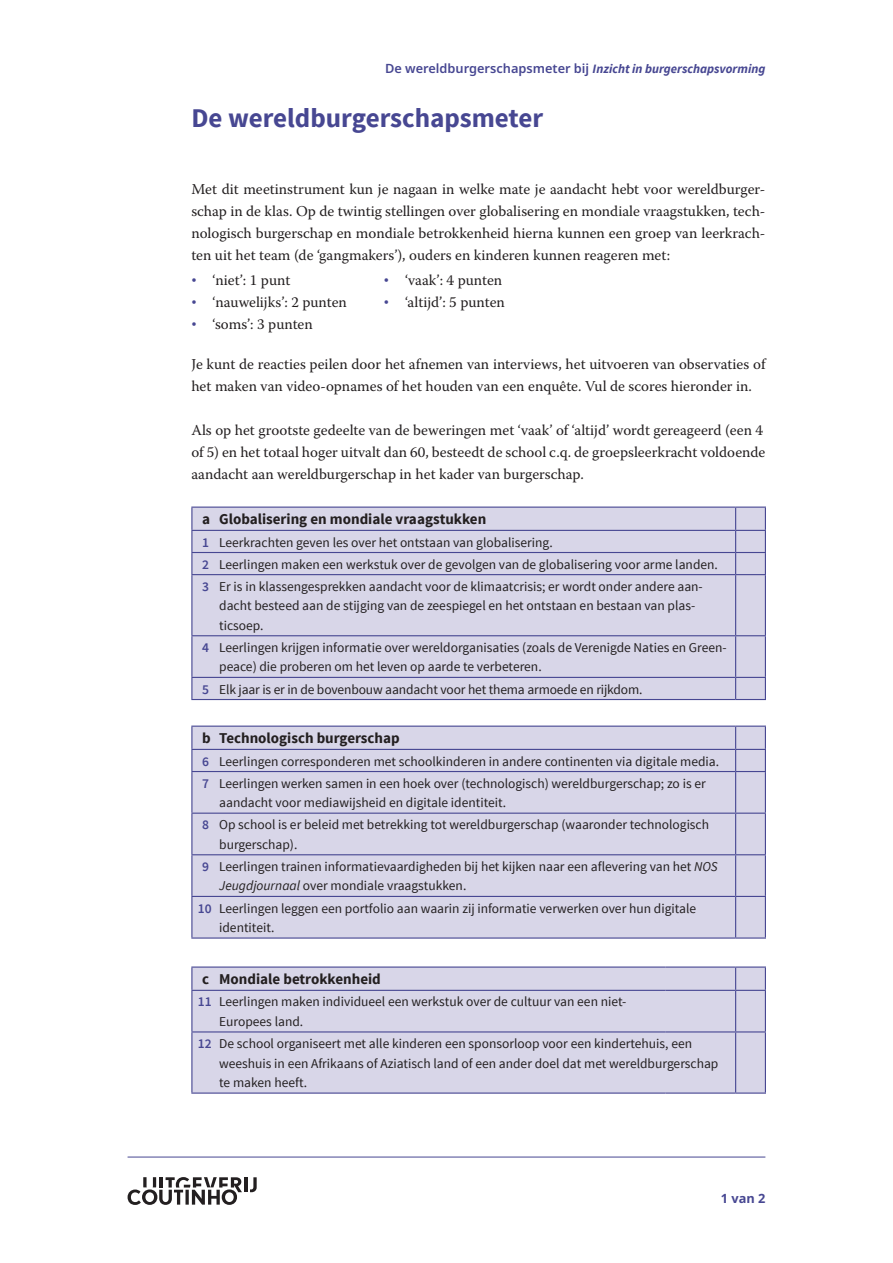
<style>
.page{position:relative;width:893px;height:1263px;background:#fff}
.page>*{position:absolute;margin:0;border:0;box-sizing:border-box;transform-origin:0 0}
.t1{font:700 27px "Source Sans Pro";color:#474792}
.t2{font:15px/21.9px "Warnock Pro";color:#231f20}
.t3{font:700 15px "Source Sans Pro";color:#231f20}
.t4{font:13.5px/22.2px "Source Sans Pro";color:#231f20}
.t5{font:600 12.75px "Noto Sans";color:#474792}
.t6{font:700 12.75px "Noto Sans";color:#474792}
.s1{font-family:"Source Sans Pro";font-weight:700;font-style:italic}
.s2{font-family:"Minion Pro";font-size:13.5px;color:#474792}
.s3{font-weight:600;color:#474792}
.s4{font-style:italic}
</style>
<div class="page">
<hr style="left:244px;top:1177px;width:3px;height:15px;background:#231f20">
<svg style="left:250px;top:1177px;width:7px;height:15px"></svg>
<svg style="left:128px;top:1177px;width:114px;height:28px"></svg>
<hr style="left:128px;top:1157px;width:637px;height:1px;background:#474792">
<svg style="left:192px;top:508px;width:573px;height:191px;background:#d4d2e5"></svg>
<hr style="left:191px;top:506px;width:545px;height:2px;background:#474792">
<hr style="left:191px;top:530px;width:545px;height:1px;background:#474792">
<hr style="left:191px;top:552px;width:545px;height:1px;background:#474792">
<svg style="left:191px;top:508px;width:1px;height:66px"></svg>
<hr style="left:191px;top:574px;width:545px;height:1px;background:#474792">
<hr style="left:191px;top:575px;width:1px;height:60px;background:#474792">
<hr style="left:191px;top:635px;width:545px;height:1px;background:#474792">
<hr style="left:191px;top:636px;width:1px;height:41px;background:#474792">
<hr style="left:191px;top:677px;width:545px;height:1px;background:#474792">
<svg style="left:191px;top:678px;width:1px;height:21px"></svg>
<hr style="left:191px;top:699px;width:545px;height:1px;background:#474792">
<hr style="left:736px;top:506px;width:30px;height:2px;background:#474792">
<hr style="left:736px;top:530px;width:30px;height:1px;background:#474792">
<hr style="left:736px;top:552px;width:30px;height:1px;background:#474792">
<svg style="left:735px;top:508px;width:1px;height:66px"></svg>
<svg style="left:765px;top:508px;width:1px;height:66px"></svg>
<hr style="left:736px;top:574px;width:30px;height:1px;background:#474792">
<hr style="left:735px;top:575px;width:1px;height:60px;background:#474792">
<hr style="left:765px;top:575px;width:1px;height:60px;background:#474792">
<hr style="left:736px;top:635px;width:30px;height:1px;background:#474792">
<hr style="left:735px;top:636px;width:1px;height:41px;background:#474792">
<hr style="left:765px;top:636px;width:1px;height:41px;background:#474792">
<hr style="left:736px;top:677px;width:30px;height:1px;background:#474792">
<svg style="left:735px;top:678px;width:1px;height:21px"></svg>
<svg style="left:765px;top:678px;width:1px;height:21px"></svg>
<hr style="left:736px;top:699px;width:30px;height:1px;background:#474792">
<div style="left:192px;top:727px;width:573px;height:210px;background:#d8d6e8"></div>
<hr style="left:191px;top:725px;width:545px;height:2px;background:#474792">
<hr style="left:191px;top:749px;width:545px;height:1px;background:#474792">
<svg style="left:191px;top:727px;width:1px;height:44px"></svg>
<hr style="left:191px;top:771px;width:545px;height:1px;background:#474792">
<hr style="left:191px;top:772px;width:1px;height:40px;background:#474792">
<hr style="left:191px;top:812px;width:545px;height:2px;background:#474792">
<hr style="left:191px;top:814px;width:1px;height:40px;background:#474792">
<hr style="left:191px;top:854px;width:545px;height:1px;background:#474792">
<hr style="left:191px;top:855px;width:1px;height:41px;background:#474792">
<hr style="left:191px;top:896px;width:545px;height:1px;background:#474792">
<hr style="left:191px;top:897px;width:1px;height:40px;background:#474792">
<hr style="left:191px;top:937px;width:545px;height:1px;background:#474792">
<hr style="left:736px;top:725px;width:30px;height:2px;background:#474792">
<hr style="left:736px;top:749px;width:30px;height:1px;background:#474792">
<svg style="left:735px;top:727px;width:1px;height:44px"></svg>
<svg style="left:765px;top:727px;width:1px;height:44px"></svg>
<hr style="left:736px;top:771px;width:30px;height:1px;background:#474792">
<hr style="left:735px;top:772px;width:1px;height:40px;background:#474792">
<hr style="left:765px;top:772px;width:1px;height:40px;background:#474792">
<hr style="left:736px;top:812px;width:30px;height:2px;background:#474792">
<hr style="left:735px;top:814px;width:1px;height:40px;background:#474792">
<hr style="left:765px;top:814px;width:1px;height:40px;background:#474792">
<hr style="left:736px;top:854px;width:30px;height:1px;background:#474792">
<hr style="left:735px;top:855px;width:1px;height:41px;background:#474792">
<hr style="left:765px;top:855px;width:1px;height:41px;background:#474792">
<hr style="left:736px;top:896px;width:30px;height:1px;background:#474792">
<hr style="left:735px;top:897px;width:1px;height:40px;background:#474792">
<hr style="left:765px;top:897px;width:1px;height:40px;background:#474792">
<hr style="left:736px;top:937px;width:30px;height:1px;background:#474792">
<div style="left:192px;top:968px;width:573px;height:124px;background:#d8d6e8"></div>
<hr style="left:191px;top:966px;width:474px;height:2px;background:#474792">
<svg style="left:191px;top:968px;width:1px;height:22px"></svg>
<hr style="left:665px;top:966px;width:71px;height:2px;background:#474792">
<hr style="left:191px;top:990px;width:474px;height:1px;background:#474792">
<hr style="left:191px;top:991px;width:1px;height:40px;background:#474792">
<hr style="left:665px;top:990px;width:71px;height:1px;background:#474792">
<hr style="left:191px;top:1031px;width:474px;height:1px;background:#474792">
<hr style="left:191px;top:1032px;width:1px;height:60px;background:#474792">
<hr style="left:665px;top:1031px;width:71px;height:1px;background:#474792">
<hr style="left:191px;top:1092px;width:474px;height:2px;background:#474792">
<hr style="left:665px;top:1092px;width:71px;height:2px;background:#474792">
<hr style="left:736px;top:966px;width:30px;height:2px;background:#474792">
<svg style="left:735px;top:968px;width:1px;height:22px"></svg>
<svg style="left:765px;top:968px;width:1px;height:22px"></svg>
<hr style="left:736px;top:990px;width:30px;height:1px;background:#474792">
<hr style="left:735px;top:991px;width:1px;height:40px;background:#474792">
<hr style="left:765px;top:991px;width:1px;height:40px;background:#474792">
<hr style="left:736px;top:1031px;width:30px;height:1px;background:#474792">
<hr style="left:735px;top:1032px;width:1px;height:60px;background:#474792">
<hr style="left:765px;top:1032px;width:1px;height:60px;background:#474792">
<hr style="left:736px;top:1092px;width:30px;height:2px;background:#474792">
<p class="t5" style="left:385px;top:60px;width:382px">De wereldburgerschapsmeter bij <span class="s1">Inzicht in burgerschapsvorming</span></p>
<h1 class="t1" style="left:191px;top:100px;width:353px">De wereldburgerschapsmeter</h1>
<p class="t2" style="left:191px;top:178px;width:576px;text-align:justify">Met dit meetinstrument kun je nagaan in welke mate je aandacht hebt voor wereldburger&shy;schap in de klas. Op de twintig stellingen over globalisering en mondiale vraagstukken, tech&shy;nologisch burgerschap en mondiale betrokkenheid hierna kunnen een groep van leerkrach&shy;ten uit het team (de ‘gangmakers’), ouders en kinderen kunnen reageren met:</p>
<p class="t2" style="left:191px;top:269px;width:101px"><span class="s2">•</span> ‘niet’: 1 punt</p>
<p class="t2" style="left:191px;top:290px;width:157px"><span class="s2">•</span> ‘nauwelijks’: 2 punten</p>
<p class="t2" style="left:191px;top:312px;width:123px"><span class="s2">•</span> ‘soms’: 3 punten</p>
<p class="t2" style="left:384px;top:269px;width:120px"><span class="s2">•</span> ‘vaak’: 4 punten</p>
<p class="t2" style="left:384px;top:290px;width:123px"><span class="s2">•</span> ‘altijd’: 5 punten</p>
<p class="t2" style="left:191px;top:353px;width:576px">Je kunt de reacties peilen door het afnemen van interviews, het uitvoeren van observaties of het maken van video-opnames of het houden van een enquête. Vul de scores hieronder in.</p>
<p class="t2" style="left:191px;top:419px;width:576px">Als op het grootste gedeelte van de beweringen met ‘vaak’ of ‘altijd’ wordt gereageerd (een 4 of 5) en het totaal hoger uitvalt dan 60, besteedt de school c.q. de groepsleerkracht voldoende aandacht aan wereldburgerschap in het kader van burgerschap.</p>
<p class="t3" style="left:202px;top:510px;width:286px">a Globalisering en mondiale vraagstukken</p>
<p class="t4" style="left:202px;top:531px;width:517px"><span class="s3">1</span> Leerkrachten geven les over het ontstaan van globalisering.<br><span class="s3">2</span> Leerlingen maken een werkstuk over de gevolgen van de globalisering voor arme landen.<br><span class="s3">3</span> Er is in klassengesprekken aandacht voor de klimaatcrisis; er wordt onder andere aan-</p>
<p class="t4" style="left:219px;top:596px;width:478px;line-height:19.5px">dacht besteed aan de stijging van de zeespiegel en het ontstaan en bestaan van plas&shy;ticsoep.</p>
<p class="t4" style="left:219px;top:638px;width:509px;line-height:19.5px;text-indent:-17px"><span class="s3">4</span> Leerlingen krijgen informatie over wereldorganisaties (zoals de Verenigde Naties en Green&shy;peace) die proberen om het leven op aarde te verbeteren.</p>
<p class="t4" style="left:202px;top:678px;width:442px"><span class="s3">5</span> Elk jaar is er in de bovenbouw aandacht voor het thema armoede en rijkdom.</p>
<p class="t3" style="left:202px;top:729px;width:199px">b Technologisch burgerschap</p>
<p class="t4" style="left:202px;top:750px;width:518px"><span class="s3">6</span> Leerlingen corresponderen met schoolkinderen in andere continenten via digitale media.<br><span class="s3">7</span> Leerlingen werken samen in een hoek over (technologisch) wereldburgerschap; zo is er</p>
<p class="t4" style="left:202px;top:792px;width:508px;text-indent:17px">aandacht voor mediawijsheid en digitale identiteit.<br><span class="s3">8</span> Op school is er beleid met betrekking tot wereldburgerschap (waaronder technologisch</p>
<p class="t4" style="left:202px;top:833px;width:517px;text-indent:17px">burgerschap).<br><span class="s3">9</span> Leerlingen trainen informatievaardigheden bij het kijken naar een aflevering van het <span class="s4">NOS</span></p>
<p class="t4" style="left:198px;top:875px;width:500px;text-indent:21px"><span class="s4">Jeugdjournaal</span> over mondiale vraagstukken.<br><span class="s3">10</span> Leerlingen leggen een portfolio aan waarin zij informatie verwerken over hun digitale</p>
<p class="t4" style="left:219px;top:917px;width:57px">identiteit.</p>
<p class="t3" style="left:202px;top:970px;width:180px">c Mondiale betrokkenheid</p>
<p class="t4" style="left:219px;top:992px;width:409px;line-height:19.5px;text-indent:-21px"><span class="s3">11</span> Leerlingen maken individueel een werkstuk over de cultuur van een niet-<br>Europees land.</p>
<p class="t4" style="left:219px;top:1034px;width:501px;line-height:19.5px;text-indent:-21px"><span class="s3">12</span> De school organiseert met alle kinderen een sponsorloop voor een kindertehuis, een weeshuis in een Afrikaans of Aziatisch land of een ander doel dat met wereldburgerschap te maken heeft.</p>
<p class="t6" style="left:721px;top:1190px;width:46px">1 van 2</p>
</div>
